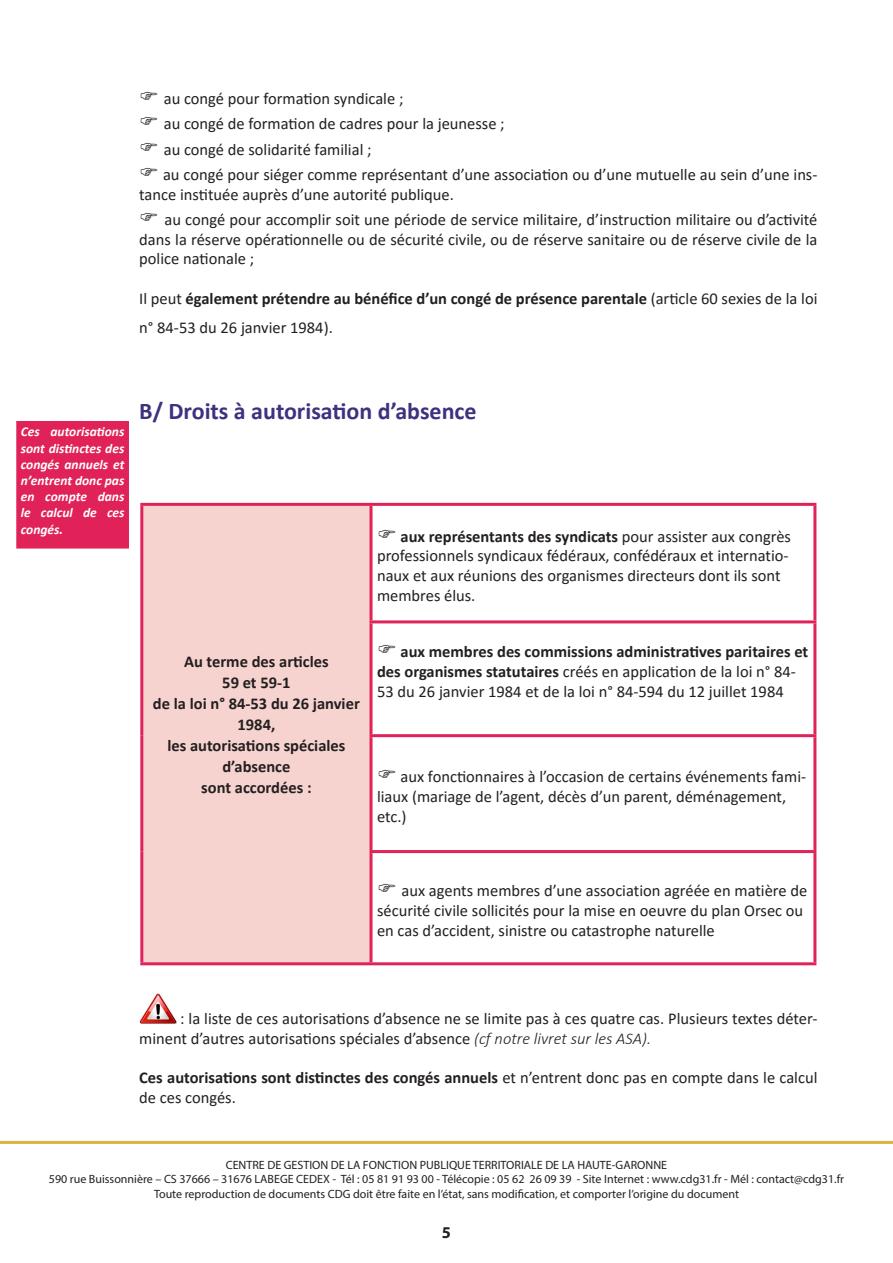
<style>
.page{position:relative;width:893px;height:1263px;background:#fff}
.page>*{position:absolute;margin:0;border:0;box-sizing:border-box;transform-origin:0 0}
.corps_du_texte{font:700 24px "Calibri";color:#3c3280}
.corps_du_texte-2{font:16.5px/19.8px "Calibri";color:#231f20}
.Style_de_paragraphe{font:16.5px/19.8px "Calibri";color:#231f20}
.corps_du_texte-3{font:700 16.5px/21px "Calibri";color:#231f20;text-align:center}
.t1{font:700 16.5px "Myriad Pro";color:#231f20}
.Style_de_paragraphe-2{font:italic 700 13.5px/16.2px "Calibri";color:#fff;text-align:justify}
.t2{font:12px "Myriad Pro";color:#231f20}
.s1{font-weight:400}
.s2{font-weight:700}
.s3{font-weight:300;font-style:italic}
</style>
<div class="page">
<hr style="left:0;top:1141px;width:893px;height:3px;background:#e0b245">
<img style="left:139px;top:993px;width:37px;height:31px">
<div style="left:142px;top:504px;width:229px;height:460px;background:#f7d3d0"></div>
<svg style="left:372px;top:506px;width:441px;height:456px"></svg>
<hr style="left:140px;top:503px;width:231px;height:3px;background:#e02258">
<hr style="left:140px;top:506px;width:3px;height:116px;background:#e02258">
<hr style="left:371px;top:503px;width:445px;height:3px;background:#e02258">
<hr style="left:369px;top:506px;width:3px;height:114px;background:#e02258">
<hr style="left:813px;top:506px;width:3px;height:114px;background:#e02258">
<hr style="left:140px;top:622px;width:3px;height:114px;background:#e02258">
<hr style="left:369px;top:620px;width:447px;height:3px;background:#e02258">
<hr style="left:369px;top:623px;width:3px;height:111px;background:#e02258">
<hr style="left:813px;top:623px;width:3px;height:111px;background:#e02258">
<hr style="left:140px;top:736px;width:3px;height:115px;background:#e02258">
<hr style="left:369px;top:734px;width:447px;height:3px;background:#e02258">
<hr style="left:369px;top:737px;width:3px;height:113px;background:#e02258">
<hr style="left:813px;top:737px;width:3px;height:113px;background:#e02258">
<hr style="left:140px;top:851px;width:3px;height:111px;background:#e02258">
<hr style="left:369px;top:850px;width:447px;height:3px;background:#e02258">
<hr style="left:369px;top:853px;width:3px;height:109px;background:#e02258">
<hr style="left:813px;top:853px;width:3px;height:109px;background:#e02258">
<hr style="left:140px;top:962px;width:231px;height:3px;background:#e02258">
<hr style="left:371px;top:962px;width:445px;height:3px;background:#e02258">
<div style="left:16px;top:421px;width:113px;height:128px;background:#e02258;border:2px solid #e02258"></div>
<svg style="left:379px;top:529px;width:16px;height:8px"></svg>
<svg style="left:379px;top:645px;width:16px;height:8px"></svg>
<svg style="left:379px;top:769px;width:16px;height:9px"></svg>
<svg style="left:379px;top:883px;width:16px;height:9px"></svg>
<p class="corps_du_texte-2" style="left:164px;top:88px;width:241px">au congé pour formation syndicale ;</p>
<p class="corps_du_texte-2" style="left:164px;top:114px;width:342px">au congé de formation de cadres pour la jeunesse ;</p>
<p class="corps_du_texte-2" style="left:164px;top:139px;width:209px">au congé de solidarité familial ;</p>
<p class="corps_du_texte-2" style="left:139px;top:164px;width:680px;text-indent:24px">au congé pour siéger comme représentant d’une association ou d’une mutuelle au sein d’une ins&shy;tance instituée auprès d’une autorité publique.</p>
<p class="corps_du_texte-2" style="left:139px;top:209px;width:680px;text-align:justify;text-indent:25px">au congé pour accomplir soit une période de service militaire, d’instruction militaire ou d’activité dans la réserve opérationnelle ou de sécurité civile, ou de réserve sanitaire ou de réserve civile de la police nationale ;</p>
<p class="corps_du_texte-3" style="left:139px;top:284px;width:680px;line-height:28.8px;text-align:left"><span class="s1">Il peut</span> également prétendre au bénéfice d’un congé de présence parentale <span class="s1">(article 60 sexies de la loi n° 84-53 du 26 janvier 1984).</span></p>
<p class="Style_de_paragraphe-2" style="left:21px;top:423px;width:105px">Ces autorisations sont distinctes des congés annuels et n’entrent donc pas en compte dans le calcul de ces congés.</p>
<p class="corps_du_texte" style="left:139px;top:394px;width:339px">B/ Droits à autorisation d’absence</p>
<p class="corps_du_texte-2" style="left:377px;top:526px;width:415px;text-indent:24px"><span class="s2">aux représentants des syndicats</span> pour assister aux congrès professionnels syndicaux fédéraux, confédéraux et internatio&shy;naux et aux réunions des organismes directeurs dont ils sont membres élus.</p>
<p class="corps_du_texte-3" style="left:184px;top:650px;width:146px">Au terme des articles</p>
<p class="corps_du_texte-3" style="left:222px;top:671px;width:70px">59 et 59-1</p>
<p class="corps_du_texte-3" style="left:153px;top:692px;width:208px">de la loi n° 84-53 du 26 janvier<br>1984,</p>
<p class="corps_du_texte-3" style="left:167px;top:734px;width:180px">les autorisations spéciales d’absence</p>
<p class="corps_du_texte-3" style="left:201px;top:776px;width:112px">sont accordées :</p>
<p class="corps_du_texte-2" style="left:377px;top:641px;width:433px;text-indent:24px"><span class="s2">aux membres des commissions administratives paritaires et des organismes statutaires</span> créés en application de la loi n° 84-<br>53 du 26 janvier 1984 et de la loi n° 84-594 du 12 juillet 1984</p>
<p class="corps_du_texte-2" style="left:377px;top:766px;width:431px;text-indent:24px">aux fonctionnaires à l’occasion de certains événements fami&shy;liaux (mariage de l’agent, décès d’un parent, déménagement, etc.)</p>
<p class="corps_du_texte-2" style="left:377px;top:880px;width:432px;text-indent:25px">aux agents membres d’une association agréée en matière de sécurité civile sollicités pour la mise en oeuvre du plan Orsec ou en cas d’accident, sinistre ou catastrophe naturelle</p>
<p class="Style_de_paragraphe" style="left:139px;top:1008px;width:680px;text-indent:41px">: la liste de ces autorisations d’absence ne se limite pas à ces quatre cas. Plusieurs textes déter&shy;minent d’autres autorisations spéciales d’absence <span class="s3">(cf notre livret sur les ASA).</span></p>
<p class="Style_de_paragraphe" style="left:139px;top:1067px;width:680px"><span class="s2">Ces autorisations sont distinctes des congés annuels</span> et n’entrent donc pas en compte dans le calcul de ces congés.</p>
<p class="t2" style="left:226px;top:1158px;width:443px">CENTRE DE GESTION DE LA FONCTION PUBLIQUE TERRITORIALE DE LA HAUTE-GARONNE</p>
<p class="t2" style="left:49px;top:1172px;width:797px">590 rue Buissonnière – CS 37666 – 31676 LABEGE CEDEX - Tél : 05 81 91 93 00 - Télécopie : 05 62 26 09 39 - Site Internet : www.cdg31.fr - Mél : contact@cdg31.fr</p>
<p class="t2" style="left:154px;top:1186px;width:586px">Toute reproduction de documents CDG doit être faite en l’état, sans modification, et comporter l’origine du document</p>
<p class="t1" style="left:442px;top:1221px;width:11px">5</p>
</div>
